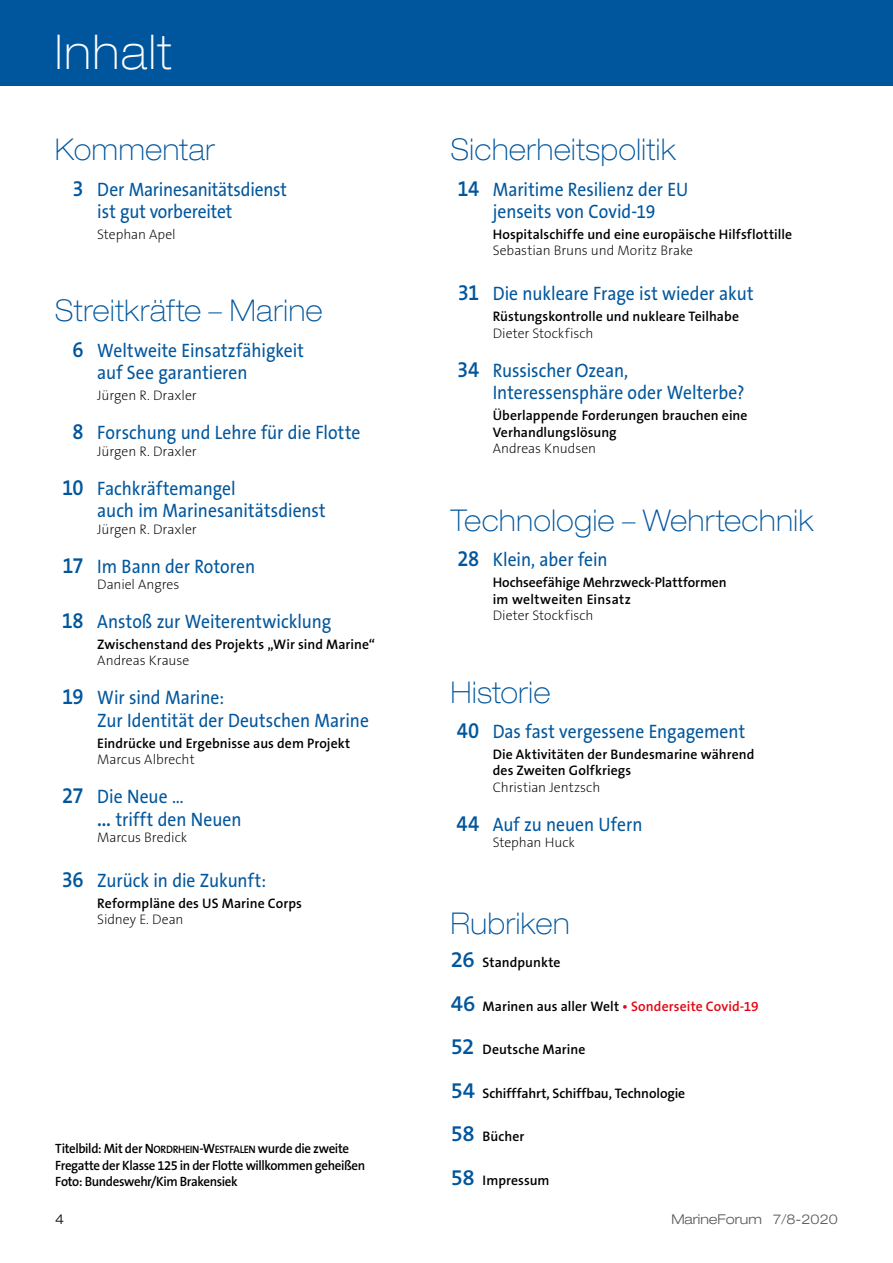
<style>
.page{position:relative;width:893px;height:1263px;background:#fff}
.page>*{position:absolute;margin:0;border:0;box-sizing:border-box;transform-origin:0 0}
.t1{font:100 expanded 48px "Helvetica Neue";letter-spacing:.045em;color:#fff;scale:.9 1}
.t2{font:100 expanded 30px "Helvetica Neue";letter-spacing:.025em;color:#00569d;scale:.9 1}
.t3{font:19.5px/22.5px "The Sans B5 Plain";color:#00569d;scale:.9 1}
.t4{font:600 13.8px/16.5px "The Sans B6";letter-spacing:.005em;color:#000}
.t5{font:200 13.8px "The Sans B W2";letter-spacing:-.005em;color:#000}
.t6{font:600 13.8px "The Sans B6";letter-spacing:.005em;color:#e30613}
.t7{font:600 13.5px/16.5px "The Sans B6";letter-spacing:-.025em;color:#000;scale:.96 1}
.t8{font:300 expanded 13.5px "Helvetica Neue";color:#575756}
.t9{font:300 expanded 13.5px "Helvetica Neue";color:#000}
.s1{font-family:"The Sans B6";font-weight:600;font-size:22.5px}
.s2{font-family:"The Sans B W2";font-weight:200}
.s3{font-family:"The Sans B6 Semi Bold SC800";font-weight:400}
.s4{font-family:"The Sans B6 Semi Bold SC800";font-weight:400;font-size:10.8px}
.s5{font-size:22.5px;color:#00569d}
.s6{color:#000}
.s7{font-family:"Helvetica Neue Light Ext SC800";font-weight:400;font-stretch:normal}
</style>
<div class="page">
<div style="left:0;top:0;width:893px;height:85px;background:#00569d"></div>
<p class="t1" style="left:55px;top:24px;width:131px">Inhalt</p>
<p class="t2" style="left:55px;top:132px;width:179px">Kommentar</p>
<p class="t3" style="left:97px;top:179px;width:212px;text-indent:-25px"><span class="s1">3</span> Der Marinesanitätsdienst ist gut vorbereitet</p>
<p class="t5" style="left:97px;top:225px;width:80px">Stephan Apel</p>
<p class="t2" style="left:55px;top:293px;width:298px">Streitkräfte – Marine</p>
<p class="t3" style="left:97px;top:340px;width:231px;text-indent:-25px"><span class="s1">6</span> Weltweite Einsatzfähigkeit auf See garantieren</p>
<p class="t5" style="left:97px;top:386px;width:101px">Jürgen R. Draxler</p>
<p class="t3" style="left:73px;top:422px;width:321px"><span class="s1">8</span> Forschung und Lehre für die Flotte</p>
<p class="t5" style="left:97px;top:442px;width:101px">Jürgen R. Draxler</p>
<p class="t3" style="left:97px;top:477px;width:255px;text-indent:-35px"><span class="s1">10</span> Fachkräftemangel<br>auch im Marinesanitätsdienst</p>
<p class="t5" style="left:97px;top:520px;width:101px">Jürgen R. Draxler</p>
<p class="t3" style="left:63px;top:555px;width:215px"><span class="s1">17</span> Im Bann der Rotoren</p>
<p class="t5" style="left:97px;top:575px;width:84px">Daniel Angres</p>
<p class="t3" style="left:62px;top:611px;width:301px"><span class="s1">18</span> Anstoß zur Weiterentwicklung</p>
<p class="t4" style="left:97px;top:636px;width:279px">Zwischenstand des Projekts „Wir sind Marine“<br><span class="s2">Andreas Krause</span></p>
<p class="t3" style="left:97px;top:687px;width:303px;text-indent:-35px"><span class="s1">19</span> Wir sind Marine:<br>Zur Identität der Deutschen Marine</p>
<p class="t4" style="left:97px;top:735px;width:255px">Eindrücke und Ergebnisse aus dem Projekt<br><span class="s2">Marcus Albrecht</span></p>
<p class="t3" style="left:97px;top:786px;width:162px;text-indent:-35px"><span class="s1">27</span> Die Neue …<br><span class="s1">…</span> trifft den Neuen</p>
<p class="t5" style="left:97px;top:828px;width:91px">Marcus Bredick</p>
<p class="t3" style="left:62px;top:870px;width:228px"><span class="s1">36</span> Zurück in die Zukunft:</p>
<p class="t4" style="left:97px;top:895px;width:206px">Reformpläne des US Marine Corps<br><span class="s2">Sidney E. Dean</span></p>
<p class="t7" style="left:55px;top:1141px;width:324px">Titelbild: Mit der <span class="s3">N</span><span class="s4">ORDRHEIN</span>-<span class="s3">W</span><span class="s4">ESTFALEN</span> wurde die zweite<br>Fregatte der Klasse 125 in der Flotte willkommen geheißen<br>Foto: Bundeswehr/Kim Brakensiek</p>
<p class="t2" style="left:451px;top:132px;width:252px">Sicherheitspolitik</p>
<p class="t3" style="left:457px;top:179px;width:258px;text-align:center"><span class="s1">14</span> Maritime Resilienz der EU jenseits von Covid-19</p>
<p class="t4" style="left:493px;top:227px;width:301px">Hospitalschiffe und eine europäische Hilfsflottille<br><span class="s2">Sebastian Bruns und Moritz Brake</span></p>
<p class="t3" style="left:458px;top:283px;width:330px"><span class="s1">31</span> Die nukleare Frage ist wieder akut</p>
<p class="t4" style="left:493px;top:309px;width:248px">Rüstungskontrolle und nukleare Teilhabe<br><span class="s2">Dieter Stockfisch</span></p>
<p class="t3" style="left:493px;top:360px;width:281px;text-indent:-36px"><span class="s1">34</span> Russischer Ozean,<br>Interessensphäre oder Welterbe?</p>
<p class="t4" style="left:493px;top:408px;width:256px">Überlappende Forderungen brauchen eine<br>Verhandlungslösung<br><span class="s2">Andreas Knudsen</span></p>
<p class="t2" style="left:451px;top:502px;width:405px">Technologie – Wehrtechnik</p>
<p class="t3" style="left:457px;top:549px;width:168px"><span class="s1">28</span> Klein, aber fein</p>
<p class="t4" style="left:493px;top:575px;width:235px">Hochseefähige Mehrzweck-Plattformen im weltweiten Einsatz<br><span class="s2">Dieter Stockfisch</span></p>
<p class="t2" style="left:451px;top:674px;width:112px">Historie</p>
<p class="t3" style="left:457px;top:721px;width:322px"><span class="s1">40</span> Das fast vergessene Engagement</p>
<p class="t4" style="left:493px;top:746px;width:263px">Die Aktivitäten der Bundesmarine während des Zweiten Golfkriegs<br><span class="s2">Christian Jentzsch</span></p>
<p class="t3" style="left:457px;top:813px;width:208px"><span class="s1">44</span> Auf zu neuen Ufern</p>
<p class="t5" style="left:493px;top:833px;width:84px">Stephan Huck</p>
<p class="t2" style="left:451px;top:906px;width:133px">Rubriken</p>
<p class="t4" style="left:451px;top:955px;width:111px"><span class="s5">26</span> Standpunkte</p>
<p class="t6" style="left:451px;top:999px;width:309px"><span class="s5">46</span> <span class="s6">Marinen aus aller Welt</span> • Sonderseite Covid-19</p>
<p class="t4" style="left:451px;top:1042px;width:136px"><span class="s5">52</span> Deutsche Marine</p>
<p class="t4" style="left:451px;top:1085px;width:236px"><span class="s5">54</span> Schifffahrt, Schiffbau, Technologie</p>
<p class="t4" style="left:451px;top:1129px;width:75px"><span class="s5">58</span> Bücher</p>
<p class="t4" style="left:451px;top:1172px;width:100px"><span class="s5">58</span> Impressum</p>
<p class="t9" style="left:55px;top:1211px;width:11px">4</p>
<p class="t8" style="left:671px;top:1211px;width:168px">MarineForum <span class="s7">7/8-2020</span></p>
</div>
